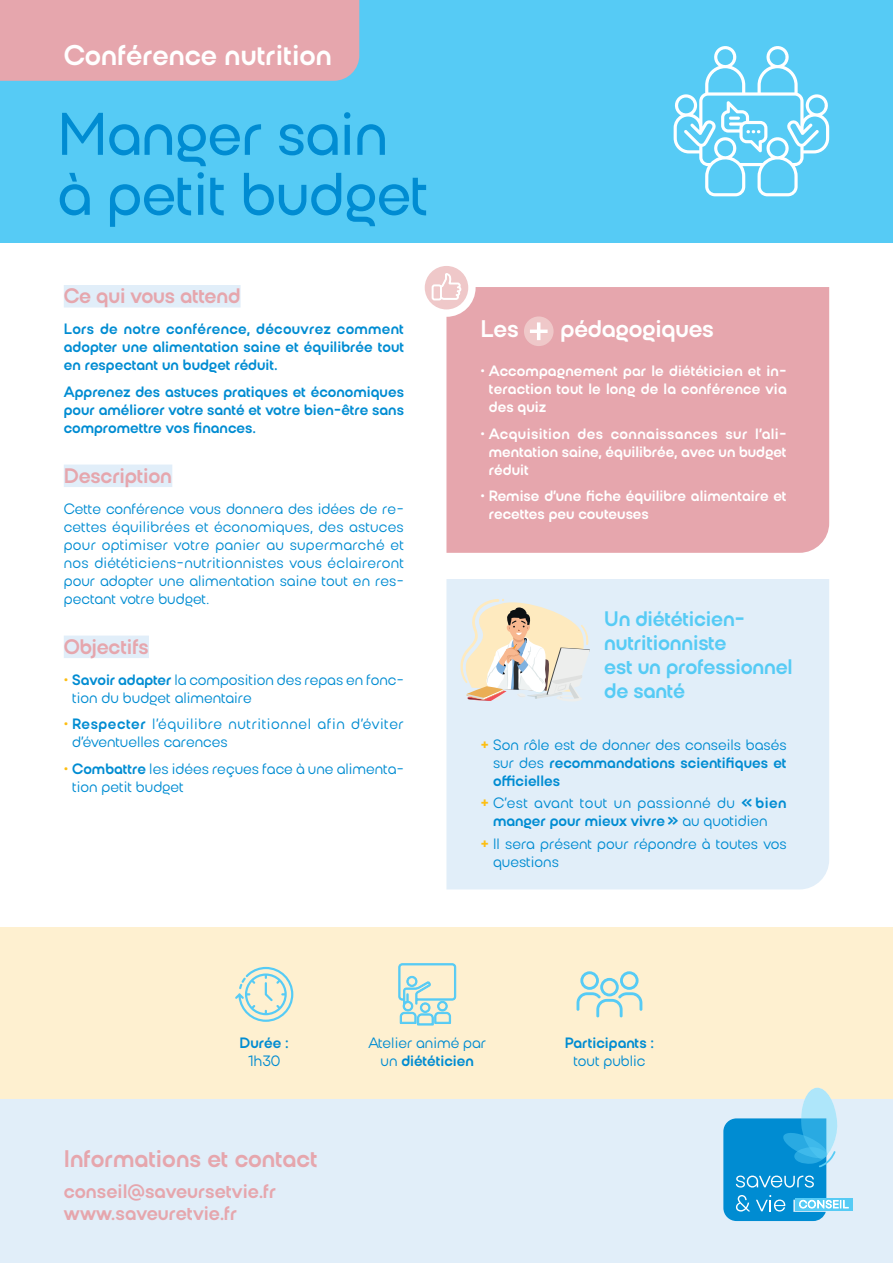
<style>
.page{position:relative;width:893px;height:1263px;background:#fff}
.page>*{position:absolute;margin:0;border:0;box-sizing:border-box;transform-origin:0 0}
.t1{font:500 60px/60px "Kurye";letter-spacing:-.01em;color:#008cd2}
.t2{font:700 28.5px "Kurye";color:#fff}
.t3{font:700 24px "Kurye";color:#e6a6ad}
.t4{font:700 24px "Kurye";letter-spacing:-.01em;color:#fff}
.t5{font:700 21px/24px "Kurye";letter-spacing:-.01em;color:#56cbf5}
.t6{font:700 21px "Kurye";letter-spacing:-.01em;color:#e6a6ad}
.t7{font:700 19.5px "Kurye";color:#e6a6ad}
.t8{font:15px/18px "Kurye";color:#008cd2}
.t9{font:700 15px/18px "Kurye";color:#008cd2;text-align:justify}
.t10{font:700 15px/18px "Kurye";color:#fff;text-align:justify}
.t11{font:15px/18px "Kurye";letter-spacing:.035em;color:#008cd2}
.t12{font:15px/18px "Kurye";letter-spacing:.03em;color:#008cd2;text-align:center}
.s1{font-weight:700;color:#fdbe12}
.s2{font-weight:700}
.s3{color:#fdbe12}
.s4{font-weight:400}
</style>
<div class="page">
<div style="left:0;top:927px;width:893px;height:177px;background:#fef0d0"></div>
<div style="left:0;top:1099px;width:893px;height:164px;background:#e1eef9"></div>
<div style="left:0;top:0;width:893px;height:242px;background:#56cbf5"></div>
<div style="left:795px;top:1198px;width:57px;height:12px;background:#56cbf5"></div>
<svg style="left:723px;top:1087px;width:125px;height:134px"></svg>
<div style="left:0;top:0;width:359px;height:81px;background:#e6a6ad"></div>
<svg style="left:673px;top:46px;width:157px;height:150px"></svg>
<svg style="left:235px;top:967px;width:58px;height:55px"></svg>
<svg style="left:398px;top:963px;width:58px;height:63px"></svg>
<svg style="left:576px;top:971px;width:66px;height:46px"></svg>
<div style="left:64px;top:636px;width:85px;height:22px;background:#e1eef9"></div>
<div style="left:64px;top:465px;width:108px;height:22px;background:#e1eef9"></div>
<div style="left:64px;top:285px;width:177px;height:22px;background:#e1eef9"></div>
<div style="left:446px;top:287px;width:383px;height:266px;background:#e6a6ad"></div>
<div style="left:524px;top:316px;width:30px;height:30px;background:#efc8c9;border-radius:50%"></div>
<svg style="left:530px;top:322px;width:18px;height:18px"></svg>
<div style="left:417px;top:259px;width:59px;height:58px;background:#fff;border-radius:50%"></div>
<div style="left:425px;top:266px;width:43px;height:43px;background:#efc8c9;border-radius:50%"></div>
<svg style="left:432px;top:273px;width:29px;height:27px"></svg>
<div style="left:446px;top:579px;width:383px;height:310px;background:#e1eef9"></div>
<svg style="left:460px;top:598px;width:130px;height:104px;background:#e7dfd1"></svg>
<p class="t2" style="left:64px;top:38px;width:270px">Conférence nutrition</p>
<p class="t1" style="left:57px;top:104px;width:373px">Manger sain à petit budget</p>
<p class="t6" style="left:64px;top:284px;width:178px">Ce qui vous attend</p>
<p class="t9" style="left:64px;top:320px;width:342px">Lors de notre conférence, découvrez comment adopter une alimentation saine et équilibrée tout en respectant un budget réduit.</p>
<p class="t9" style="left:64px;top:382px;width:342px">Apprenez des astuces pratiques et économiques pour améliorer votre santé et votre bien-être sans compromettre vos finances.</p>
<p class="t6" style="left:64px;top:463px;width:110px">Description</p>
<p class="t8" style="left:64px;top:499px;width:342px;text-align:justify">Cette conférence vous donnera des idées de re&shy;cettes équilibrées et économiques, des astuces pour optimiser votre panier au supermarché et nos diététiciens-nutritionnistes vous éclaireront pour adopter une alimentation saine tout en res&shy;pectant votre budget.</p>
<p class="t6" style="left:64px;top:634px;width:86px">Objectifs</p>
<p class="t8" style="left:72px;top:670px;width:333px;text-indent:-8px"><span class="s1">•</span> <span class="s2">Savoir adapter</span> la composition des repas en fonc&shy;tion du budget alimentaire</p>
<p class="t11" style="left:72px;top:715px;width:333px;text-indent:-8px"><span class="s1">•</span> <span class="s2">Respecter</span> l’équilibre nutritionnel afin d’éviter d’éventuelles carences</p>
<p class="t8" style="left:72px;top:759px;width:333px;text-indent:-8px"><span class="s1">•</span> <span class="s2">Combattre</span> les idées reçues face à une alimenta&shy;tion petit budget</p>
<p class="t4" style="left:480px;top:315px;width:40px">Les</p>
<p class="t4" style="left:560px;top:315px;width:155px">pédagogiques</p>
<p class="t10" style="left:489px;top:362px;width:299px;text-indent:-8px">• Accompagnement par le diététicien et in&shy;teraction tout le long de la conférence via des quiz</p>
<p class="t10" style="left:489px;top:425px;width:299px;text-indent:-8px">• Acquisition des connaissances sur l’ali&shy;mentation saine, équilibrée, avec un budget réduit</p>
<p class="t10" style="left:489px;top:487px;width:299px;text-indent:-8px">• Remise d’une fiche équilibre alimentaire et recettes peu couteuses</p>
<p class="t5" style="left:604px;top:606px;width:190px">Un diététicien&shy;nutritionniste<br>est un professionnel de santé</p>
<p class="t9" style="left:493px;top:736px;width:295px;text-indent:-13px"><span class="s3">+</span> <span class="s4">Son rôle est de donner des conseils basés sur des</span> recommandations scientifiques et officielles</p>
<p class="t12" style="left:480px;top:794px;width:308px"><span class="s1">+</span> C’est avant tout un passionné du <span class="s2">« bien manger pour mieux vivre»</span> au quotidien</p>
<p class="t8" style="left:493px;top:834px;width:295px;text-indent:-13px"><span class="s1">+</span> Il sera présent pour répondre à toutes vos questions</p>
<p class="t9" style="left:240px;top:1034px;width:51px;text-align:center">Durée :<br><span class="s4">1h30</span></p>
<p class="t8" style="left:368px;top:1034px;width:119px;text-align:center">Atelier animé par un <span class="s2">diététicien</span></p>
<p class="t9" style="left:565px;top:1034px;width:91px;text-align:center">Participants : <span class="s4">tout public</span></p>
<p class="t3" style="left:64px;top:1144px;width:255px">Informations et contact</p>
<p class="t7" style="left:64px;top:1180px;width:214px">conseil@saveursetvie.fr</p>
<p class="t7" style="left:64px;top:1202px;width:175px">www.saveuretvie.fr</p>
</div>
